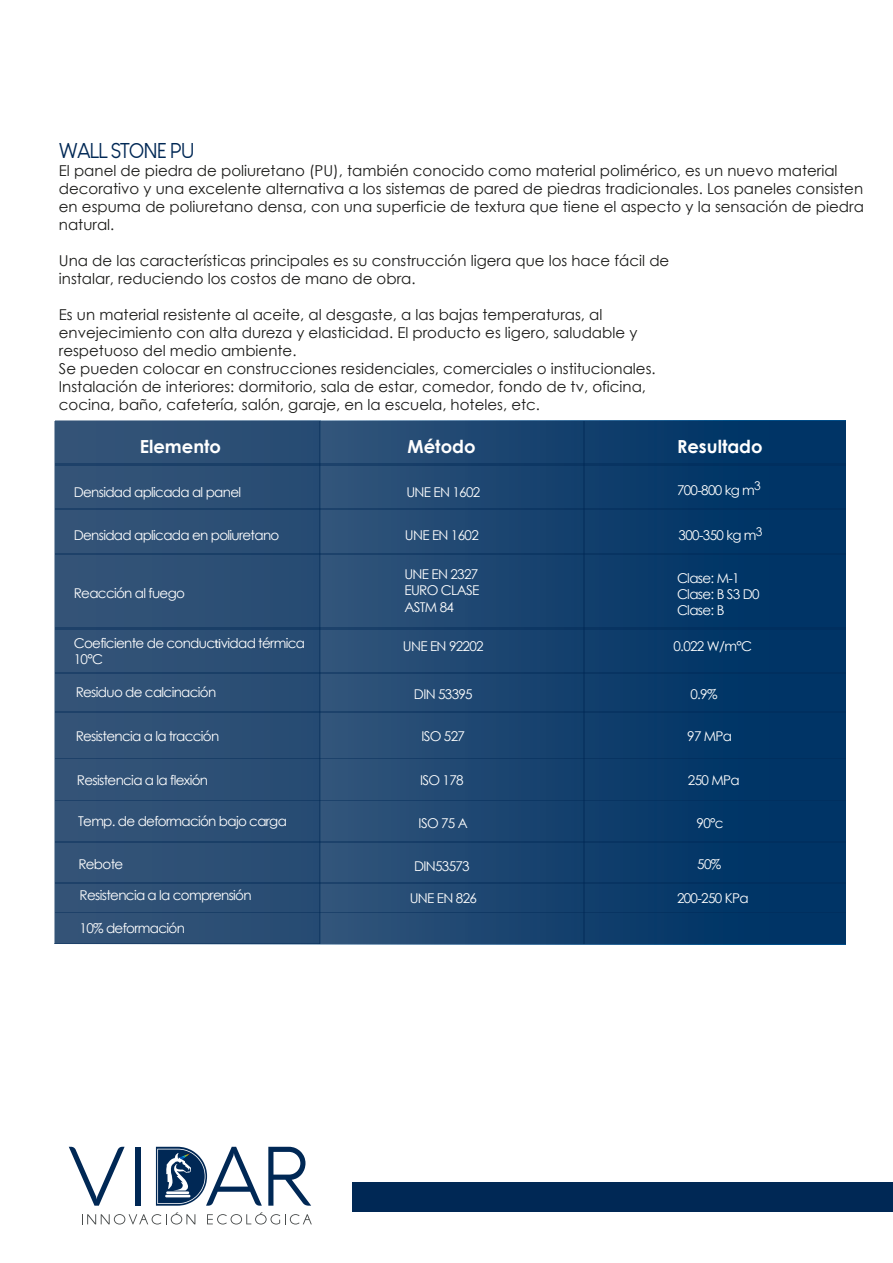
<style>
.page{position:relative;width:893px;height:1263px;background:#fff}
.page>*{position:absolute;margin:0;border:0;box-sizing:border-box;transform-origin:0 0}
.t1{font:21px "Louis George Cafe";letter-spacing:-.05em;color:#002855}
.t2{font:700 18px "Century Gothic";color:#fff}
.t3{font:15px/18px "Century Gothic";color:#1b1b19}
.t4{font:13.5px/16.2px "Century Gothic";letter-spacing:-.05em;color:#fff}
.s1{font-family:"Myriad Pro"}
</style>
<div class="page">
<div style="left:353px;top:1183px;width:540px;height:29px;background:#002855"></div>
<svg style="left:69px;top:1147px;width:56px;height:59px"></svg>
<div style="left:135px;top:1147px;width:5px;height:59px;background:#002855"></div>
<svg style="left:268px;top:1147px;width:43px;height:59px"></svg>
<svg style="left:82px;top:1212px;width:113px;height:12px"></svg>
<svg style="left:207px;top:1212px;width:105px;height:12px"></svg>
<svg style="left:156px;top:1147px;width:106px;height:59px"></svg>
<div style="left:55px;top:421px;width:265px;height:523px;background:#2e5075"></div>
<div style="left:319px;top:421px;width:266px;height:523px;background:linear-gradient(to right,#32557a,#113d6b)"></div>
<div style="left:583px;top:421px;width:263px;height:523px;background:linear-gradient(to right,#0f3d6b,#003264)"></div>
<h1 class="t1" style="left:59px;top:138px;width:137px">WALL STONE PU</h1>
<p class="t3" style="left:59px;top:161px;width:806px">El panel de piedra de poliuretano (PU), también conocido como material polimérico, es un nuevo material decorativo y una excelente alternativa a los sistemas de pared de piedras tradicionales. Los paneles consisten en espuma de poliuretano densa, con una superficie de textura que tiene el aspecto y la sensación de piedra natural.</p>
<p class="t3" style="left:59px;top:251px;width:612px">Una de las características principales es su construcción ligera que los hace fácil de instalar, reduciendo los costos de mano de obra.</p>
<p class="t3" style="left:59px;top:305px;width:598px">Es un material resistente al aceite, al desgaste, a las bajas temperaturas, al envejecimiento con alta dureza y elasticidad. El producto es ligero, saludable y respetuoso del medio ambiente.<br>Se pueden colocar en construcciones residenciales, comerciales o institucionales.<br>Instalación de interiores: dormitorio, sala de estar, comedor, fondo de tv, oficina, cocina, baño, cafetería, salón, garaje, en la escuela, hoteles, etc.</p>
<p class="t2" style="left:140px;top:433px;width:83px">Elemento</p>
<p class="t2" style="left:408px;top:433px;width:70px">Método</p>
<p class="t2" style="left:677px;top:433px;width:87px">Resultado</p>
<p class="t4" style="left:74px;top:484px;width:169px">Densidad aplicada al panel</p>
<p class="t4" style="left:406px;top:484px;width:75px">UNE EN 1602</p>
<p class="t4" style="left:677px;top:481px;width:85px">700-800 kg m<sup>3</sup></p>
<p class="t4" style="left:74px;top:527px;width:207px">Densidad aplicada en poliuretano</p>
<p class="t4" style="left:405px;top:527px;width:75px">UNE EN 1602</p>
<p class="t4" style="left:679px;top:527px;width:85px">300-350 kg m<sup>3</sup></p>
<p class="t4" style="left:74px;top:585px;width:113px">Reacción al fuego</p>
<p class="t4" style="left:404px;top:566px;width:76px;text-align:justify">UNE EN 2327<br>EURO CLASE ASTM 84</p>
<p class="t4" style="left:677px;top:569px;width:84px">Clase: M-1<br>Clase: B S3 D0<br>Clase: B</p>
<p class="t4" style="left:74px;top:635px;width:233px">Coeficiente de conduc<span class="s1">ti</span>vidad térmica<br>10°C</p>
<p class="t4" style="left:403px;top:638px;width:82px">UNE EN 92202</p>
<p class="t4" style="left:673px;top:638px;width:80px">0.022 W/m°C</p>
<p class="t4" style="left:76px;top:683px;width:142px">Residuo de calcinación</p>
<p class="t4" style="left:414px;top:686px;width:60px">DIN 53395</p>
<p class="t4" style="left:690px;top:686px;width:29px">0.9%</p>
<p class="t4" style="left:76px;top:727px;width:145px">Resistencia a la tracción</p>
<p class="t4" style="left:421px;top:728px;width:45px">ISO 527</p>
<p class="t4" style="left:687px;top:727px;width:46px">97 MPa</p>
<p class="t4" style="left:77px;top:772px;width:133px">Resistencia a la flexión</p>
<p class="t4" style="left:420px;top:772px;width:45px">ISO 178</p>
<p class="t4" style="left:688px;top:772px;width:53px">250 MPa</p>
<p class="t4" style="left:78px;top:812px;width:210px">Temp. de deformación bajo carga</p>
<p class="t4" style="left:419px;top:815px;width:51px">ISO 75 A</p>
<p class="t4" style="left:697px;top:815px;width:29px">90°c</p>
<p class="t4" style="left:78px;top:856px;width:46px">Rebote</p>
<p class="t4" style="left:414px;top:857px;width:57px">DIN53573</p>
<p class="t4" style="left:697px;top:856px;width:26px">50%</p>
<p class="t4" style="left:80px;top:887px;width:174px">Resistencia a la comprensión</p>
<p class="t4" style="left:410px;top:890px;width:69px">UNE EN 826</p>
<p class="t4" style="left:677px;top:890px;width:73px">200-250 KPa</p>
<p class="t4" style="left:80px;top:920px;width:107px">10% deformación</p>
</div>
